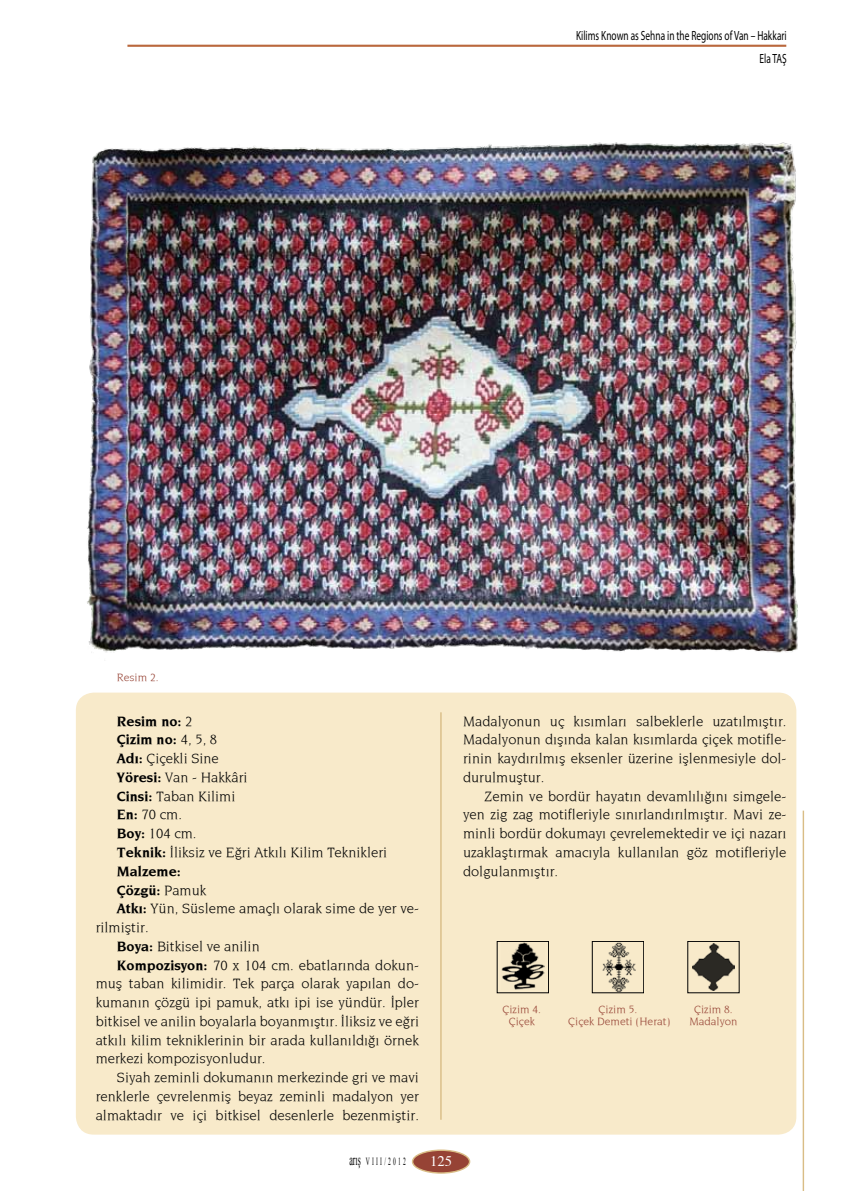
<style>
.page{position:relative;width:851px;height:1191px;background:#fff}
.page>*{position:absolute;margin:0;border:0;box-sizing:border-box;transform-origin:0 0}
.t1{font:14.55px/18.8px "Novarese";color:#000;text-align:justify}
.t2{font:700 14.55px "Novarese";color:#000}
.t3{font:14.55px "Times";color:#fff}
.t4{font:13.35px/23.4px "Myriad Pro";color:#000;text-align:right;scale:.7 1}
.t5{font:11.4px/12.6px "Novarese";color:#964335;text-align:center}
.t6{font:10.95px "Times New Roman";letter-spacing:.4em;color:#000;scale:.51 1}
.s1{font-weight:400}
.s2{font-weight:700}
.s3{font-size:15.6px}
</style>
<div class="page">
<hr style="left:127px;top:45px;width:659px;height:2px;background:#ba683d">
<hr style="left:802px;top:810px;width:2px;height:381px;background:#d9bd86">
<div style="left:412px;top:1150px;width:57px;height:23px;background:#964335;border-radius:50%"></div>
<div style="left:412px;top:1149px;width:58px;height:24px;border:1px solid #d9bd86;border-radius:50%"></div>
<div style="left:76px;top:692px;width:720px;height:442px;background:#f8eaca;border-radius:18px"></div>
<hr style="left:440px;top:712px;width:1px;height:407px;background:#d9bd86">
<img style="left:501px;top:943px;width:43px;height:46px">
<img style="left:602px;top:943px;width:33px;height:48px">
<div style="left:592px;top:941px;width:51px;height:52px;border:1px solid #000"></div>
<img style="left:692px;top:943px;width:42px;height:48px">
<img style="left:87px;top:142px;width:711px;height:511px">
<p class="t4" style="left:576px;top:24px;width:302px">Kilims Known as Sehna in the Regions of Van – Hakkari<br>Ela TAŞ</p>
<p class="t5" style="left:117px;top:670px;width:43px">Resim 2.</p>
<p class="t2" style="left:117px;top:712px;width:77px">Resim no: <span class="s1">2</span></p>
<p class="t2" style="left:117px;top:731px;width:102px">Çizim no: <span class="s1">4, 5, 8</span></p>
<p class="t1" style="left:117px;top:748px;width:103px"><span class="s2">Adı:</span> Çiçekli Sine</p>
<p class="t1" style="left:117px;top:767px;width:132px"><span class="s2">Yöresi:</span> Van - Hakkâri</p>
<p class="t1" style="left:117px;top:786px;width:120px"><span class="s2">Cinsi:</span> Taban Kilimi</p>
<p class="t1" style="left:117px;top:804px;width:67px"><span class="s2">En:</span> 70 cm.</p>
<p class="t1" style="left:117px;top:823px;width:81px"><span class="s2">Boy:</span> 104 cm.</p>
<p class="t1" style="left:117px;top:842px;width:272px"><span class="s2">Teknik:</span> İliksiz ve Eğri Atkılı Kilim Teknikleri</p>
<p class="t2" style="left:117px;top:862px;width:65px">Malzeme:</p>
<p class="t2" style="left:117px;top:881px;width:91px">Çözgü: <span class="s1">Pamuk</span></p>
<p class="t1" style="left:117px;top:898px;width:303px"><span class="s2">Atkı:</span> Yün, Süsleme amaçlı olarak sime de yer ve-</p>
<p class="t1" style="left:96px;top:917px;width:54px">rilmiştir.</p>
<p class="t1" style="left:117px;top:936px;width:144px"><span class="s2">Boya:</span> Bitkisel ve anilin</p>
<p class="t1" style="left:117px;top:955px;width:303px"><span class="s2">Kompozisyon:</span> 70 x 104 cm. ebatlarında dokun-</p>
<p class="t1" style="left:96px;top:973px;width:325px">muş taban kilimidir. Tek parça olarak yapılan do-</p>
<p class="t1" style="left:96px;top:992px;width:325px">kumanın çözgü ipi pamuk, atkı ipi ise yündür. İpler</p>
<p class="t1" style="left:96px;top:1011px;width:325px">bitkisel ve anilin boyalarla boyanmıştır. İliksiz ve eğri</p>
<p class="t1" style="left:96px;top:1030px;width:325px">atkılı kilim tekniklerinin bir arada kullanıldığı örnek</p>
<p class="t1" style="left:96px;top:1048px;width:171px">merkezi kompozisyonludur.</p>
<p class="t1" style="left:117px;top:1067px;width:303px">Siyah zeminli dokumanın merkezinde gri ve mavi</p>
<p class="t1" style="left:96px;top:1086px;width:325px">renklerle çevrelenmiş beyaz zeminli madalyon yer</p>
<p class="t1" style="left:96px;top:1105px;width:325px">almaktadır ve içi bitkisel desenlerle bezenmiştir.</p>
<p class="t1" style="left:463px;top:711px;width:325px">Madalyonun uç kısımları salbeklerle uzatılmıştır.<br>Madalyonun dışında kalan kısımlarda çiçek motifle&shy;rinin kaydırılmış eksenler üzerine işlenmesiyle dol&shy;durulmuştur.</p>
<p class="t1" style="left:463px;top:786px;width:325px;text-indent:21px">Zemin ve bordür hayatın devamlılığını simgele&shy;yen zig zag motifleriyle sınırlandırılmıştır. Mavi ze&shy;minli bordür dokumayı çevrelemektedir ve içi nazarı uzaklaştırmak amacıyla kullanılan göz motifleriyle dolgulanmıştır.</p>
<p class="t5" style="left:502px;top:1002px;width:40px">Çizim 4.<br>Çiçek</p>
<p class="t5" style="left:568px;top:1002px;width:104px">Çizim 5.<br>Çiçek Demeti (Herat)</p>
<p class="t5" style="left:689px;top:1002px;width:50px">Çizim 8.<br>Madalyon</p>
<p class="t6" style="left:349px;top:1154px;width:112px"><span class="s3">arış</span> VIII/2012</p>
<p class="t3" style="left:430px;top:1147px;width:23px">125</p>
</div>
